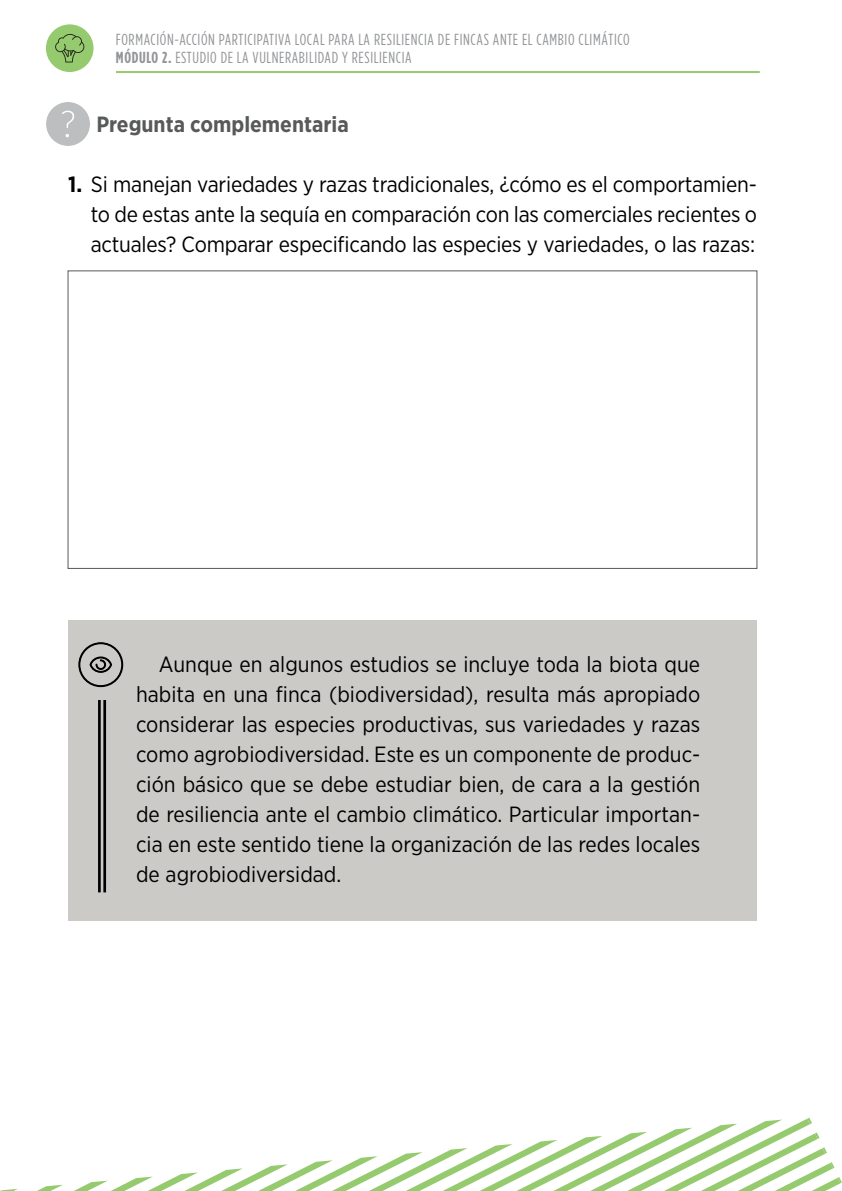
<style>
.page{position:relative;width:842px;height:1191px;background:#fff}
.page>*{position:absolute;margin:0;border:0;box-sizing:border-box;transform-origin:0 0}
.destaque{font:22px/30px "Gotham Narrow";letter-spacing:-.01em;color:#000;text-align:justify}
.preguntas{font:700 22px "Gotham Narrow";color:#58595b}
.t1{font:16px "Gotham Condensed";letter-spacing:.04em;color:#939598}
.s1{font-weight:700}
</style>
<div class="page">
<div style="left:68px;top:620px;width:689px;height:300px;background:#cbcac6"></div>
<hr style="left:98px;top:700px;width:3px;height:192px;background:#000">
<hr style="left:103px;top:700px;width:3px;height:192px;background:#000">
<div style="left:46px;top:102px;width:44px;height:44px;background:#bcbec0;border-radius:50%"></div>
<svg style="left:62px;top:111px;width:12px;height:26px"></svg>
<svg style="left:78px;top:642px;width:46px;height:45px"></svg>
<svg style="left:0;top:1188px;width:18px;height:3px"></svg>
<svg style="left:37px;top:1184px;width:26px;height:7px"></svg>
<svg style="left:74px;top:1117px;width:768px;height:74px"></svg>
<div style="left:46px;top:24px;width:48px;height:48px;background:#95cb6e;border-radius:50%"></div>
<hr style="left:116px;top:71px;width:644px;height:2px;background:#95cb6e">
<svg style="left:55px;top:34px;width:29px;height:28px"></svg>
<p class="t1" style="left:116px;top:31px;width:515px">FORMACIÓN-ACCIÓN PARTICIPATIVA LOCAL PARA LA RESILIENCIA DE FINCAS ANTE EL CAMBIO CLIMÁTICO</p>
<p class="t1" style="left:116px;top:49px;width:297px"><span class="s1">MÓDULO 2.</span> ESTUDIO DE LA VULNERABILIDAD Y RESILIENCIA</p>
<p class="preguntas" style="left:96px;top:110px;width:254px">Pregunta complementaria</p>
<p class="destaque" style="left:91px;top:169px;width:668px;text-indent:-23px"><span class="s1">1.</span> Si manejan variedades y razas tradicionales, ¿cómo es el comportamien&shy;to de estas ante la sequía en comparación con las comerciales recientes o actuales? Comparar especificando las especies y variedades, o las razas:</p>
<p class="destaque" style="left:136px;top:649px;width:566px;text-indent:23px">Aunque en algunos estudios se incluye toda la biota que habita en una finca (biodiversidad), resulta más apropiado considerar las especies productivas, sus variedades y razas como agrobiodiversidad. Este es un componente de produc&shy;ción básico que se debe estudiar bien, de cara a la gestión de resiliencia ante el cambio climático. Particular importan&shy;cia en este sentido tiene la organización de las redes locales de agrobiodiversidad.</p>
</div>
